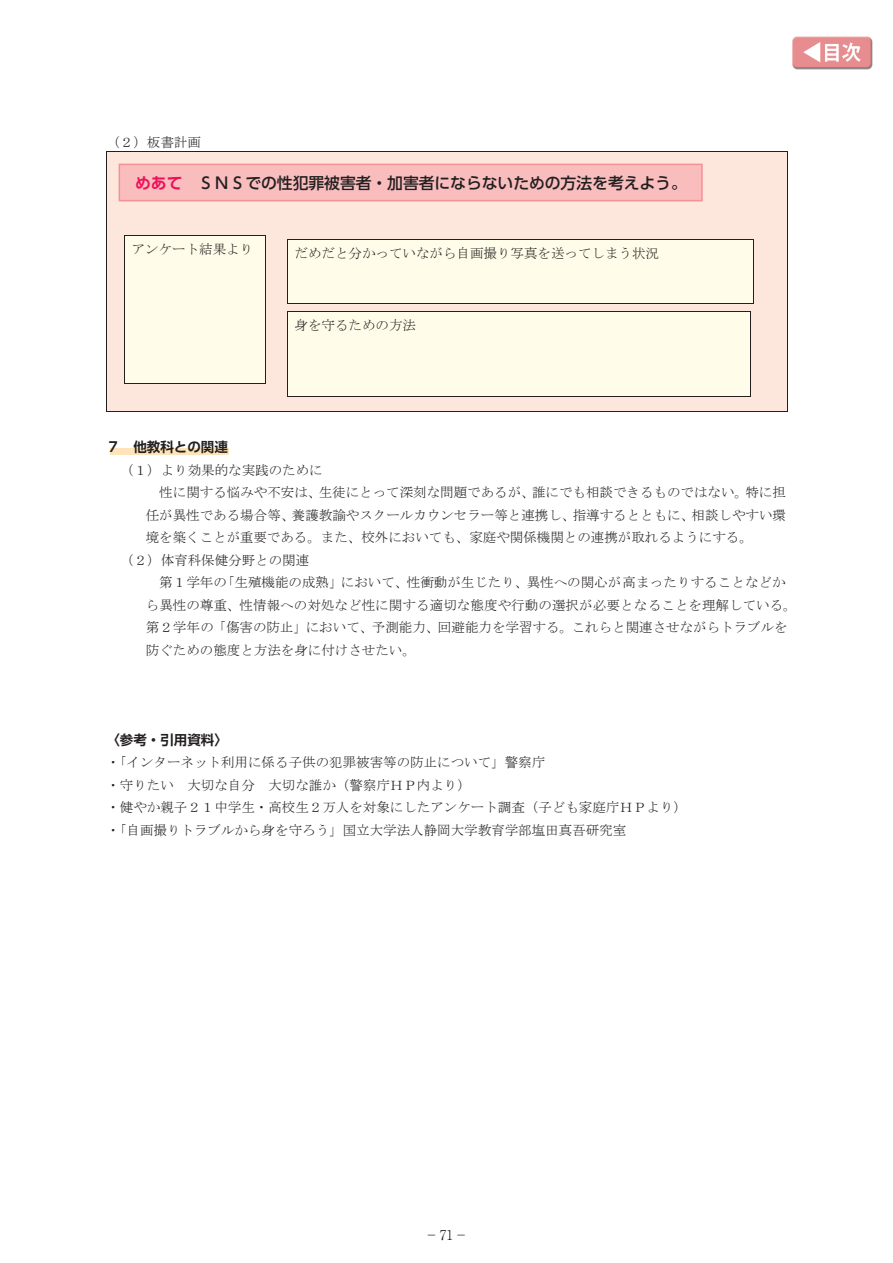
<style>
.page{position:relative;width:893px;height:1263px;background:#fff}
.page>*{position:absolute;margin:0;border:0;box-sizing:border-box;transform-origin:0 0}
.t1{font:500 15.9px "UD Shin Go Pr 6 N";color:#231f20}
.t2{font:13.5px/22.5px "MS Mincho";color:#231f20}
.t3{font:700 13.5px "UD Shin Go Pr 6 N De";color:#231f20}
.t4{font:300 13.5px "Ryumin Pr 6 N";color:#231f20}
.s1{font-family:"UD Shin Go Pr 6 N De";font-weight:700;color:#ee1059}
</style>
<div class="page">
<div style="left:110px;top:448px;width:119px;height:6px;background:#fee4b8"></div>
<div style="left:107px;top:152px;width:680px;height:259px;background:#fde7dc"></div>
<div style="left:125px;top:235px;width:140px;height:149px;background:#fffde9"></div>
<div style="left:287px;top:239px;width:466px;height:65px;background:#fffde9"></div>
<div style="left:288px;top:311px;width:463px;height:86px;background:#fffde9"></div>
<hr style="left:125px;top:235px;width:140px;height:1px;background:#231f20">
<hr style="left:124px;top:235px;width:1px;height:149px;background:#231f20">
<hr style="left:125px;top:384px;width:140px;height:1px;background:#231f20">
<hr style="left:265px;top:235px;width:1px;height:149px;background:#231f20">
<hr style="left:288px;top:239px;width:465px;height:1px;background:#231f20">
<hr style="left:287px;top:240px;width:1px;height:63px;background:#231f20">
<hr style="left:288px;top:303px;width:465px;height:1px;background:#231f20">
<hr style="left:753px;top:240px;width:1px;height:63px;background:#231f20">
<hr style="left:288px;top:311px;width:462px;height:1px;background:#231f20">
<hr style="left:287px;top:311px;width:1px;height:85px;background:#231f20">
<hr style="left:288px;top:396px;width:462px;height:1px;background:#231f20">
<hr style="left:750px;top:311px;width:1px;height:85px;background:#231f20">
<hr style="left:107px;top:151px;width:680px;height:1px;background:#231f20">
<hr style="left:106px;top:152px;width:1px;height:259px;background:#231f20">
<hr style="left:107px;top:411px;width:680px;height:1px;background:#231f20">
<hr style="left:787px;top:152px;width:1px;height:259px;background:#231f20">
<div style="left:119px;top:164px;width:583px;height:37px;background:#f9bdbe"></div>
<div style="left:119px;top:164px;width:584px;height:37px;border:2px solid #f49194"></div>
<img style="left:792px;top:36px;width:81px;height:34px">
<p class="t2" style="left:106px;top:131px;width:96px">（２）板書計画</p>
<p class="t1" style="left:135px;top:170px;width:553px"><span class="s1">めあて</span> ＳＮＳでの性犯罪被害者・加害者にならないための方法を考えよう。</p>
<p class="t2" style="left:132px;top:238px;width:123px">アンケート結果より</p>
<p class="t2" style="left:295px;top:242px;width:366px">だめだと分かっていながら自画撮り写真を送ってしまう状況</p>
<p class="t2" style="left:295px;top:314px;width:123px">身を守るための方法</p>
<p class="t3" style="left:106px;top:436px;width:123px">７ 他教科との関連</p>
<p class="t2" style="left:146px;top:481px;width:642px;text-align:justify;text-indent:14px">性に関する悩みや不安は、生徒にとって深刻な問題であるが、誰にでも相談できるものではない。特に担任が異性である場合等、養護教諭やスクールカウンセラー等と連携し、指導するとともに、相談しやすい環境を築くことが重要である。また、校外においても、家庭や関係機関との連携が取れるようにする。</p>
<p class="t2" style="left:146px;top:571px;width:652px;text-align:center">第１学年の「生殖機能の成熟」において、性衝動が生じたり、異性への関心が高まったりすることなどか<br>ら異性の尊重、 情報への対処など性に関する適切な態度や行動の選択が必要となることを理解している。</p>
<p class="t2" style="left:120px;top:459px;width:204px">（１）より効果的な実践のために</p>
<p class="t2" style="left:120px;top:548px;width:190px">（２）体育科保健分野との関連</p>
<p class="t2" style="left:146px;top:593px;width:643px;text-indent:93px">性<br>第２学年の「傷害の防止」において、予測能力、回避能力を学習する。これらと関連させながらトラブルを防ぐための態度と方法を身に付けさせたい。</p>
<p class="t3" style="left:106px;top:728px;width:123px">〈参考・引用資料〉</p>
<p class="t2" style="left:106px;top:751px;width:582px">・「インターネット利用に係る子供の犯罪被害等の防止について」警察庁<br>・守りたい 大切な自分 大切な誰か（警察庁ＨＰ内より）<br>・健やか親子２１中学生・高校生２万人を対象にしたアンケート調査（子ども家庭庁ＨＰより）・「自画撮りトラブルから身を守ろう」国立大学法人静岡大学教育学部塩田真吾研究室</p>
<p class="t4" style="left:425px;top:1224px;width:45px">−71−</p>
</div>
